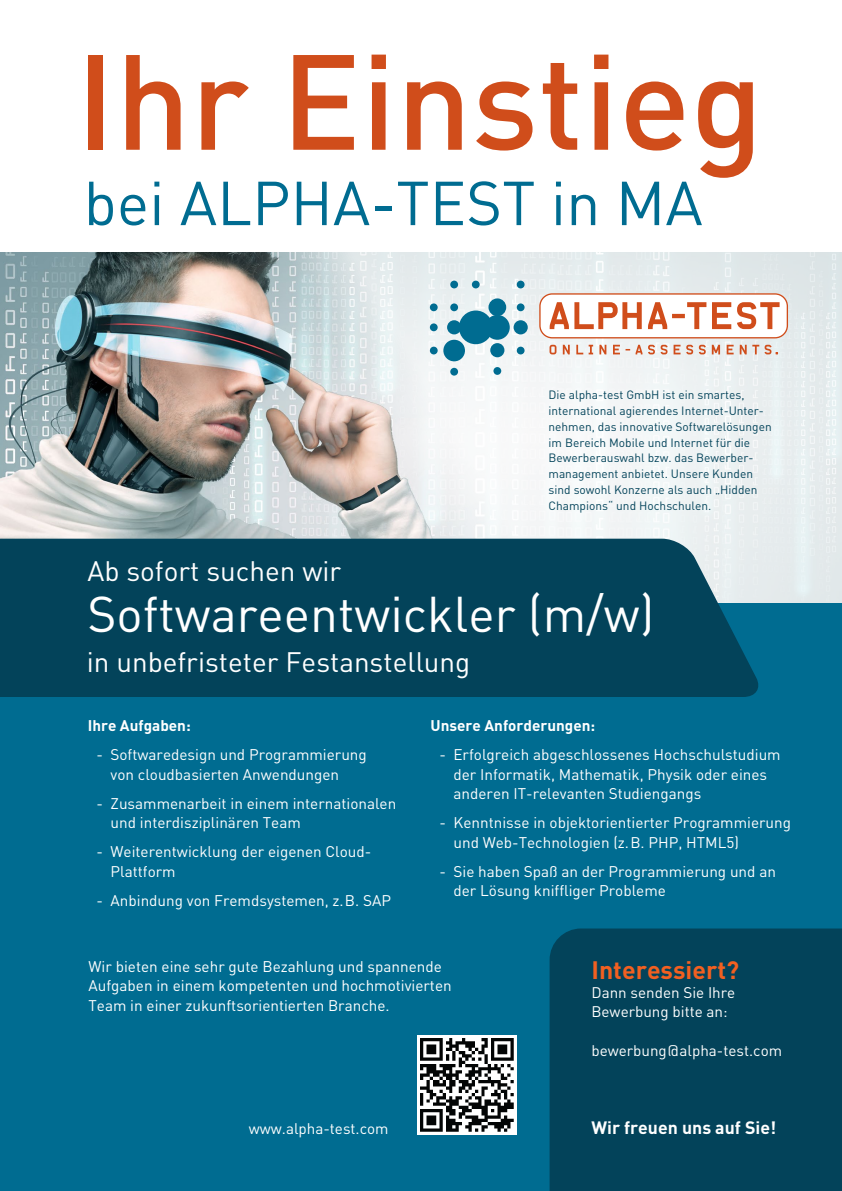
<style>
.page{position:relative;width:842px;height:1191px;background:#fff}
.page>*{position:absolute;margin:0;border:0;box-sizing:border-box;transform-origin:0 0}
.t1{font:500 133px "DIN";color:#d04d1b}
.t2{font:61px "DIN";color:#006c91}
.t3{font:49.6px "DIN";color:#fff}
.t4{font:27.8px "DIN";color:#fff}
.t5{font:700 24.9px "DIN";color:#f26021}
.t6{font:700 17.7px "DIN";color:#fff}
.t7{font:15.3px/19.5px "DIN";color:#fff}
.t8{font:700 15.3px "DIN";color:#fff}
.t9{font:15.2px/19.4px "DIN";color:#fff}
.t10{font:11.9px/15.9px "DIN";color:#03435a}
</style>
<div class="page">
<img style="left:0;top:252px;width:842px;height:351px">
<div style="left:0;top:603px;width:842px;height:588px;background:#006c91"></div>
<div style="left:0;top:538px;width:762px;height:159px;background:#03435a"></div>
<div style="left:550px;top:928px;width:292px;height:263px;background:#03435a"></div>
<div style="left:540px;top:294px;width:247px;height:44px;background:#fff;border-radius:12px"></div>
<div style="left:539px;top:293px;width:249px;height:45px;border:1px solid #d04d1b;border-radius:12px"></div>
<div style="left:517px;top:281px;width:8px;height:7px;background:#006c91;border-radius:50%"></div>
<div style="left:472px;top:281px;width:8px;height:7px;background:#006c91;border-radius:50%"></div>
<div style="left:450px;top:281px;width:8px;height:7px;background:#006c91;border-radius:50%"></div>
<div style="left:517px;top:303px;width:8px;height:8px;background:#006c91;border-radius:50%"></div>
<div style="left:488px;top:298px;width:18px;height:18px;background:#006c91;border-radius:50%"></div>
<div style="left:450px;top:303px;width:8px;height:8px;background:#006c91;border-radius:50%"></div>
<div style="left:430px;top:303px;width:8px;height:8px;background:#006c91;border-radius:50%"></div>
<div style="left:514px;top:320px;width:14px;height:14px;background:#006c91;border-radius:50%"></div>
<div style="left:485px;top:315px;width:25px;height:25px;background:#006c91;border-radius:50%"></div>
<div style="left:459px;top:310px;width:34px;height:34px;background:#006c91;border-radius:50%"></div>
<div style="left:447px;top:320px;width:14px;height:14px;background:#006c91;border-radius:50%"></div>
<div style="left:430px;top:323px;width:8px;height:8px;background:#006c91;border-radius:50%"></div>
<div style="left:517px;top:347px;width:8px;height:7px;background:#006c91;border-radius:50%"></div>
<div style="left:490px;top:343px;width:14px;height:14px;background:#006c91;border-radius:50%"></div>
<div style="left:443px;top:340px;width:22px;height:21px;background:#006c91;border-radius:50%"></div>
<div style="left:430px;top:347px;width:8px;height:7px;background:#006c91;border-radius:50%"></div>
<div style="left:493px;top:367px;width:8px;height:8px;background:#006c91;border-radius:50%"></div>
<div style="left:450px;top:368px;width:8px;height:7px;background:#006c91;border-radius:50%"></div>
<svg style="left:549px;top:302px;width:230px;height:52px"></svg>
<img style="left:418px;top:1035px;width:98px;height:99px">
<h1 class="t1" style="left:76px;top:17px;width:689px">Ihr Einstieg</h1>
<h2 class="t2" style="left:84px;top:165px;width:621px">bei ALPHA-TEST in MA</h2>
<p class="t10" style="left:548px;top:386px;width:225px">Die alpha-test GmbH ist ein smartes, international agierendes Internet-Unter&shy;nehmen, das innovative Softwarelösungen im Bereich Mobile und Internet für die Bewerberauswahl bzw. das Bewerber&shy;management anbietet. Unsere Kunden sind sowohl Konzerne als auch „Hidden Champions“ und Hochschulen.</p>
<h3 class="t4" style="left:87px;top:553px;width:255px">Ab sofort suchen wir</h3>
<h3 class="t3" style="left:87px;top:583px;width:569px">Softwareentwickler (m/w)</h3>
<h3 class="t4" style="left:87px;top:645px;width:385px">in unbefristeter Festanstellung</h3>
<p class="t8" style="left:88px;top:715px;width:105px">Ihre Aufgaben:</p>
<p class="t7" style="left:111px;top:744px;width:258px;text-indent:-14px">- Softwaredesign und Programmierung von cloudbasierten Anwendungen</p>
<p class="t7" style="left:111px;top:793px;width:287px;text-indent:-14px">- Zusammenarbeit in einem internationalen und interdisziplinären Team</p>
<p class="t7" style="left:111px;top:842px;width:262px;text-indent:-14px">- Weiterentwicklung der eigenen Cloud-<br>Plattform</p>
<p class="t7" style="left:96px;top:890px;width:296px">- Anbindung von Fremdsystemen, z.B. SAP</p>
<p class="t8" style="left:431px;top:715px;width:166px">Unsere Anforderungen:</p>
<p class="t7" style="left:453px;top:744px;width:329px;text-indent:-14px">- Erfolgreich abgeschlossenes Hochschulstudium der Informatik, Mathematik, Physik oder eines anderen IT-relevanten Studiengangs</p>
<p class="t7" style="left:453px;top:812px;width:339px;text-indent:-14px">- Kenntnisse in objektorientierter Programmierung und Web-Technologien (z.B. PHP, HTML5)</p>
<p class="t7" style="left:453px;top:861px;width:324px;text-indent:-14px">- Sie haben Spaß an der Programmierung und an der Lösung kniffliger Probleme</p>
<p class="t7" style="left:89px;top:956px;width:365px">Wir bieten eine sehr gute Bezahlung und spannende<br>Aufgaben in einem kompetenten und hochmotivierten<br>Team in einer zukunftsorientierten Branche.</p>
<h3 class="t5" style="left:591px;top:953px;width:149px">Interessiert?</h3>
<p class="t9" style="left:591px;top:982px;width:145px">Dann senden Sie Ihre<br>Bewerbung bitte an:</p>
<p class="t9" style="left:591px;top:1040px;width:192px">bewerbung@alpha-test.com</p>
<p class="t9" style="left:249px;top:1118px;width:141px">www.alpha-test.com</p>
<p class="t6" style="left:591px;top:1116px;width:186px">Wir freuen uns auf Sie!</p>
</div>
